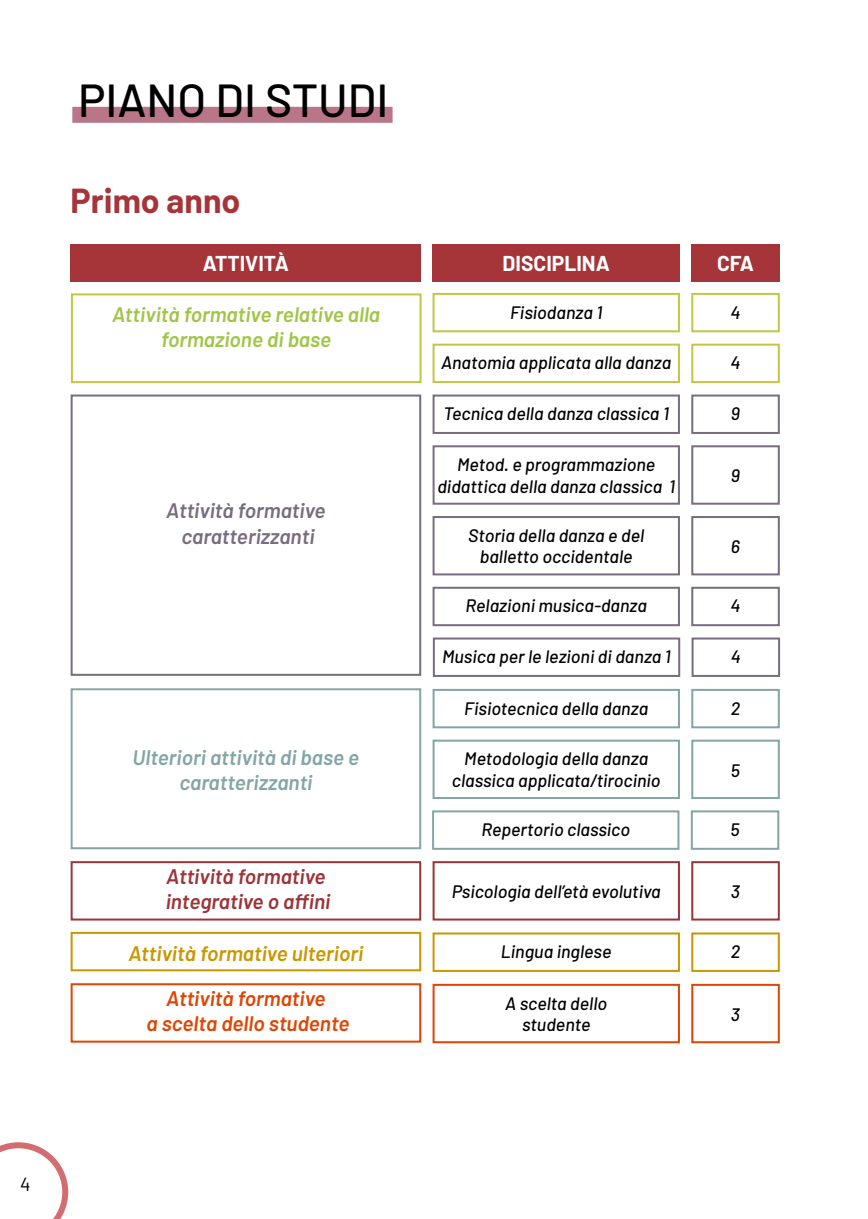
<style>
.page{position:relative;width:868px;height:1219px;background:#fff}
.page>*{position:absolute;margin:0;border:0;box-sizing:border-box;transform-origin:0 0}
.t1{font:500 46.2px "Barlow";color:#000}
.t2{font:700 33.8px "Barlow";color:#a6353a}
.t3{font:italic 600 21px/25.2px "Barlow";color:#9fc646;text-align:center}
.t4{font:italic 600 21px/25.2px "Barlow";color:#83a5a5;text-align:center}
.t5{font:italic 600 21px/25.2px "Barlow";color:#df4505;text-align:center}
.t6{font:italic 600 21px/25.2px "Barlow";color:#9c3439}
.t7{font:italic 600 21px/25.2px "Barlow";color:#796c81;text-align:center}
.t8{font:italic 600 21px "Barlow";color:#c99700}
.t9{font:700 21px "Barlow";color:#fff}
.t10{font:19px "Barlow";color:#000}
.t11{font:italic 500 18px/21.6px "Barlow";color:#000;text-align:center}
</style>
<div class="page">
<svg style="left:0;top:1142px;width:68px;height:77px"></svg>
<div style="left:71px;top:244px;width:350px;height:38px;background:#a6353a"></div>
<div style="left:432px;top:244px;width:247px;height:38px;background:#a6353a"></div>
<div style="left:691px;top:244px;width:88px;height:38px;background:#a6353a"></div>
<div style="left:432px;top:293px;width:247px;height:39px;border:2px solid #c3c644"></div>
<div style="left:432px;top:344px;width:247px;height:39px;border:2px solid #c3c644"></div>
<div style="left:691px;top:293px;width:88px;height:39px;border:2px solid #c3c644"></div>
<div style="left:691px;top:344px;width:88px;height:39px;border:2px solid #c3c644"></div>
<div style="left:71px;top:293px;width:350px;height:90px;border:2px solid #c3c644"></div>
<div style="left:432px;top:395px;width:247px;height:39px;border:2px solid #796c81"></div>
<div style="left:432px;top:445px;width:247px;height:60px;border:2px solid #796c81"></div>
<div style="left:432px;top:516px;width:247px;height:59px;border:2px solid #796c81"></div>
<div style="left:691px;top:395px;width:88px;height:39px;border:2px solid #796c81"></div>
<div style="left:691px;top:445px;width:88px;height:60px;border:2px solid #796c81"></div>
<div style="left:691px;top:516px;width:88px;height:59px;border:2px solid #796c81"></div>
<div style="left:71px;top:395px;width:350px;height:281px;border:2px solid #796c81"></div>
<div style="left:432px;top:587px;width:247px;height:39px;border:2px solid #796c81"></div>
<div style="left:433px;top:637px;width:247px;height:40px;border:2px solid #796c81"></div>
<div style="left:691px;top:587px;width:88px;height:39px;border:2px solid #796c81"></div>
<div style="left:691px;top:637px;width:89px;height:40px;border:2px solid #796c81"></div>
<div style="left:432px;top:984px;width:247px;height:59px;border:2px solid #df4505"></div>
<div style="left:691px;top:984px;width:88px;height:59px;border:2px solid #df4505"></div>
<div style="left:71px;top:983px;width:350px;height:60px;border:2px solid #df4505"></div>
<div style="left:432px;top:689px;width:247px;height:39px;border:2px solid #83a5a5"></div>
<div style="left:432px;top:810px;width:247px;height:40px;border:2px solid #83a5a5"></div>
<div style="left:691px;top:689px;width:88px;height:39px;border:2px solid #83a5a5"></div>
<div style="left:690px;top:810px;width:89px;height:40px;border:2px solid #83a5a5"></div>
<div style="left:71px;top:688px;width:350px;height:161px;border:2px solid #83a5a5"></div>
<div style="left:432px;top:740px;width:247px;height:59px;border:2px solid #83a5a5"></div>
<div style="left:691px;top:740px;width:88px;height:59px;border:2px solid #83a5a5"></div>
<div style="left:71px;top:861px;width:350px;height:59px;border:2px solid #9c3439"></div>
<div style="left:432px;top:861px;width:247px;height:59px;border:2px solid #9c3439"></div>
<div style="left:691px;top:861px;width:88px;height:59px;border:2px solid #9c3439"></div>
<div style="left:432px;top:932px;width:247px;height:40px;border:2px solid #c99700"></div>
<div style="left:691px;top:932px;width:88px;height:40px;border:2px solid #c99700"></div>
<div style="left:71px;top:932px;width:350px;height:39px;border:2px solid #c99700"></div>
<div style="left:72px;top:107px;width:320px;height:16px;background:#b87688"></div>
<h1 class="t1" style="left:78px;top:72px;width:312px">PIANO DI STUDI</h1>
<h2 class="t2" style="left:71px;top:180px;width:171px">Primo anno</h2>
<p class="t9" style="left:203px;top:250px;width:87px">ATTIVITÀ</p>
<p class="t9" style="left:502px;top:250px;width:109px">DISCIPLINA</p>
<p class="t9" style="left:717px;top:250px;width:38px">CFA</p>
<p class="t11" style="left:510px;top:301px;width:94px">Fisiodanza 1</p>
<p class="t11" style="left:441px;top:352px;width:232px">Anatomia applicata alla danza</p>
<p class="t11" style="left:730px;top:301px;width:11px">4</p>
<p class="t11" style="left:730px;top:352px;width:11px">4</p>
<p class="t3" style="left:112px;top:302px;width:269px">Attività formative relative alla formazione di base</p>
<p class="t7" style="left:166px;top:498px;width:161px">Attività formative caratterizzanti</p>
<p class="t11" style="left:443px;top:403px;width:227px">Tecnica della danza classica 1</p>
<p class="t11" style="left:437px;top:453px;width:239px">Metod. e programmazione didattica della danza classica 1</p>
<p class="t11" style="left:468px;top:524px;width:177px">Storia della danza e del balletto occidentale</p>
<p class="t11" style="left:465px;top:595px;width:183px">Relazioni musica-danza</p>
<p class="t11" style="left:442px;top:646px;width:230px">Musica per le lezioni di danza 1</p>
<p class="t11" style="left:464px;top:697px;width:185px">Fisiotecnica della danza</p>
<p class="t11" style="left:730px;top:403px;width:11px">9</p>
<p class="t11" style="left:730px;top:465px;width:11px">9</p>
<p class="t11" style="left:730px;top:535px;width:11px">6</p>
<p class="t11" style="left:730px;top:595px;width:11px">4</p>
<p class="t11" style="left:730px;top:646px;width:11px">4</p>
<p class="t11" style="left:730px;top:697px;width:11px">2</p>
<p class="t4" style="left:132px;top:744px;width:228px">Ulteriori attività di base e caratterizzanti</p>
<p class="t11" style="left:452px;top:748px;width:210px">Metodologia della danza classica applicata/tirocinio</p>
<p class="t11" style="left:730px;top:759px;width:11px">5</p>
<p class="t6" style="left:166px;top:864px;width:166px">Attività formative integrative o affini</p>
<p class="t11" style="left:481px;top:818px;width:150px">Repertorio classico</p>
<p class="t11" style="left:730px;top:818px;width:11px">5</p>
<p class="t11" style="left:451px;top:880px;width:210px">Psicologia dell’età evolutiva</p>
<p class="t11" style="left:730px;top:880px;width:11px">3</p>
<p class="t8" style="left:128px;top:940px;width:236px">Attività formative ulteriori</p>
<p class="t11" style="left:501px;top:940px;width:112px">Lingua inglese</p>
<p class="t11" style="left:730px;top:940px;width:11px">2</p>
<p class="t5" style="left:146px;top:986px;width:204px">Attività formative<br>a scelta dello studente</p>
<p class="t11" style="left:505px;top:992px;width:104px">A scelta dello studente</p>
<p class="t11" style="left:730px;top:1003px;width:11px">3</p>
<p class="t10" style="left:20px;top:1173px;width:12px">4</p>
</div>
